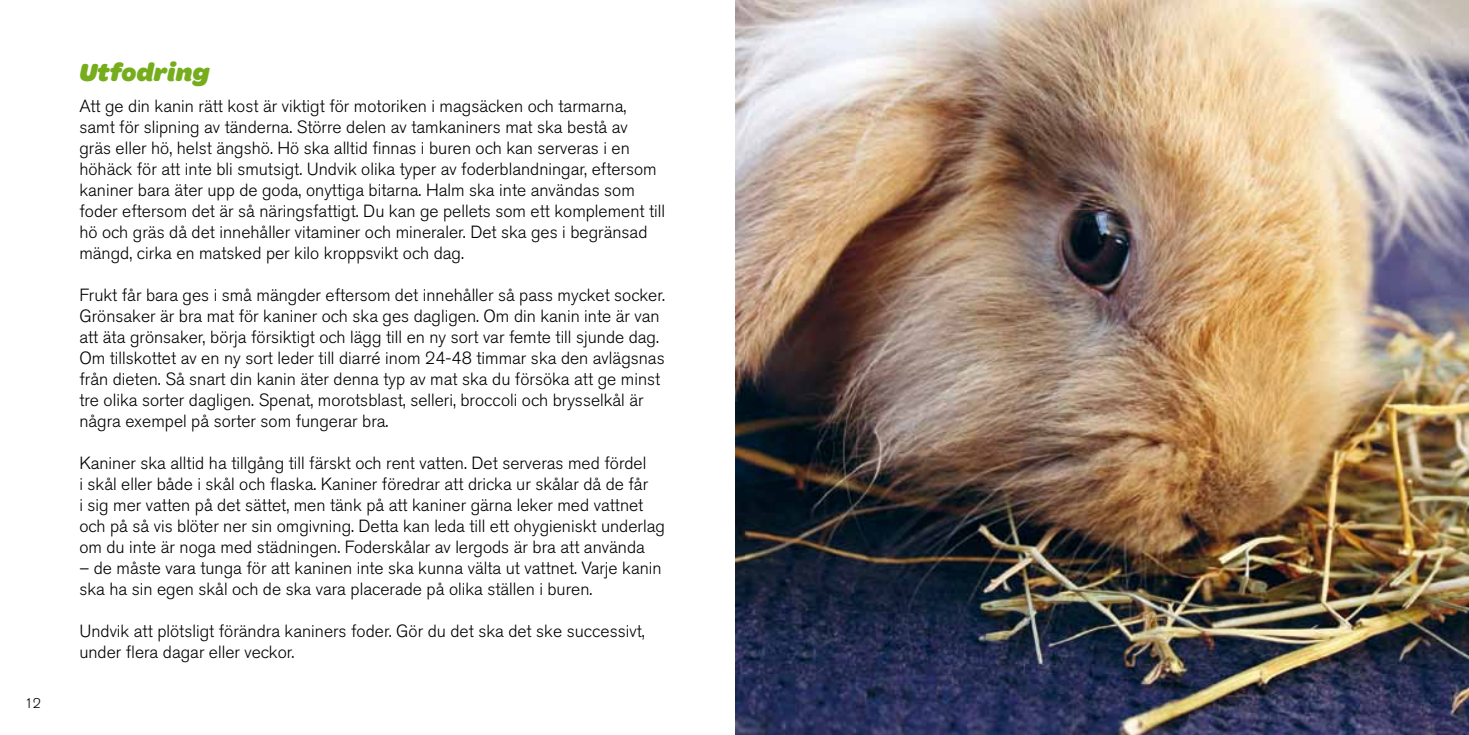
<style>
.page{position:relative;width:1469px;height:735px;background:#fff}
.page>*{position:absolute;margin:0;border:0;box-sizing:border-box;transform-origin:0 0}
.t1{font:italic 900 26.25px "Omnes";color:#76ad1c}
.t2{font:300 17.5px/21px "Akzidenz Grotesk BE";color:#000}
.t3{font:300 14px "Akzidenz Grotesk BE";color:#000}
</style>
<div class="page">
<img style="left:735px;top:0;width:733px;height:734px">
<p class="t3" style="left:25px;top:695px;width:18px">12</p>
<h1 class="t1" style="left:79px;top:52px;width:132px">Utfodring</h1>
<p class="t2" style="left:79px;top:95px;width:587px">Att ge din kanin rätt kost är viktigt för motoriken i magsäcken och tarmarna, samt för slipning av tänderna. Större delen av tamkaniners mat ska bestå av<br>gräs eller hö, helst ängshö. Hö ska alltid finnas i buren och kan serveras i en höhäck för att inte bli smutsigt. Undvik olika typer av foderblandningar, eftersom kaniner bara äter upp de goda, onyttiga bitarna. Halm ska inte användas som foder eftersom det är så näringsfattigt. Du kan ge pellets som ett komplement till hö och gräs då det innehåller vitaminer och mineraler. Det ska ges i begränsad mängd, cirka en matsked per kilo kroppsvikt och dag.</p>
<p class="t2" style="left:79px;top:284px;width:587px">Frukt får bara ges i små mängder eftersom det innehåller så pass mycket socker.<br>Grönsaker är bra mat för kaniner och ska ges dagligen. Om din kanin inte är van att äta grönsaker, börja försiktigt och lägg till en ny sort var femte till sjunde dag.<br>Om tillskottet av en ny sort leder till diarré inom 24-48 timmar ska den avlägsnas från dieten. Så snart din kanin äter denna typ av mat ska du försöka att ge minst tre olika sorter dagligen. Spenat, morotsblast, selleri, broccoli och brysselkål är några exempel på sorter som fungerar bra.</p>
<p class="t2" style="left:79px;top:452px;width:587px">Kaniner ska alltid ha tillgång till färskt och rent vatten. Det serveras med fördel<br>i skål eller både i skål och flaska. Kaniner föredrar att dricka ur skålar då de får<br>i sig mer vatten på det sättet, men tänk på att kaniner gärna leker med vattnet och på så vis blöter ner sin omgivning. Detta kan leda till ett ohygieniskt underlag om du inte är noga med städningen. Foderskålar av lergods är bra att använda</p>
<p class="t2" style="left:79px;top:557px;width:583px">– de måste vara tunga för att kaninen inte ska kunna välta ut vattnet. Varje kanin ska ha sin egen skål och de ska vara placerade på olika ställen i buren.</p>
<p class="t2" style="left:79px;top:620px;width:567px">Undvik att plötsligt förändra kaniners foder. Gör du det ska det ske successivt, under flera dagar eller veckor.</p>
</div>
